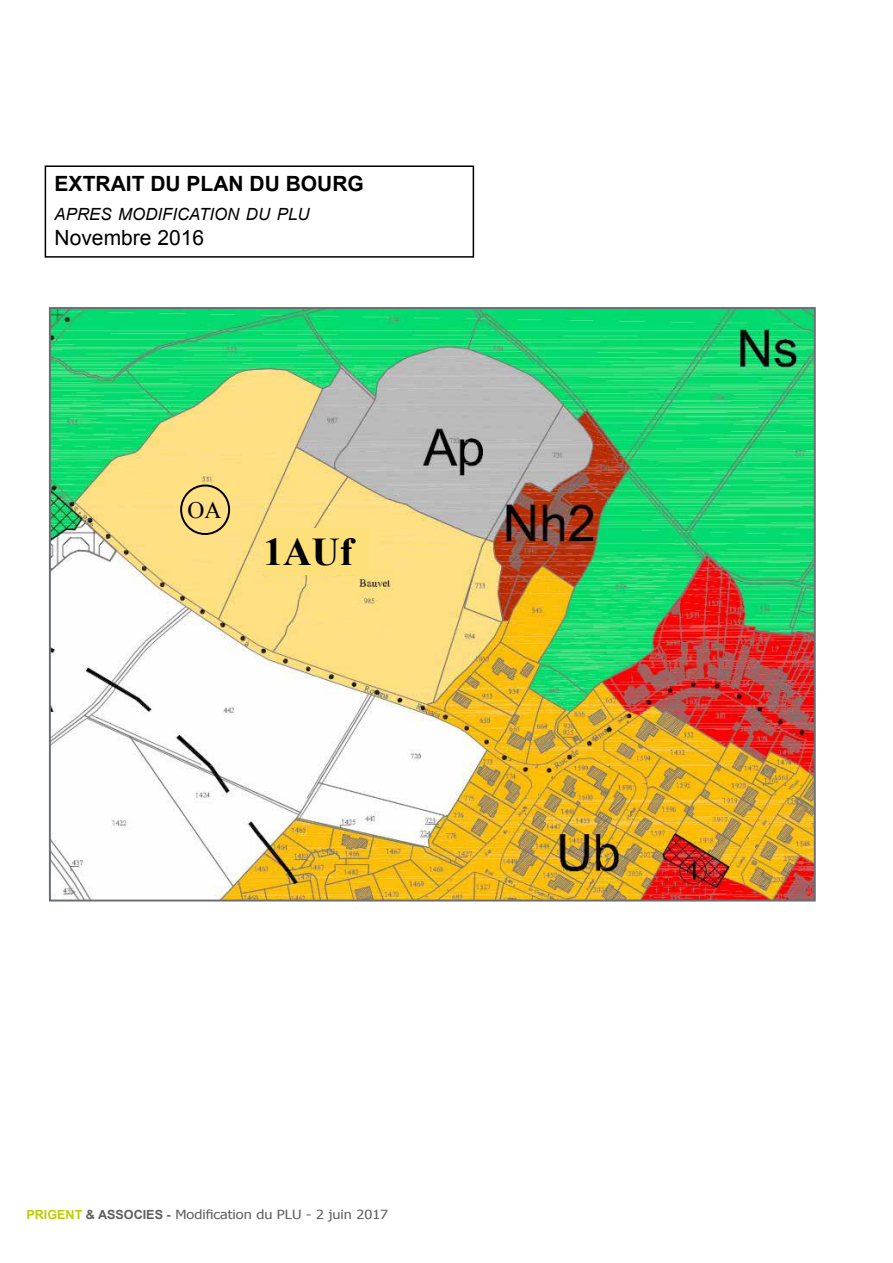
<style>
.page{position:relative;width:893px;height:1263px;background:#fff}
.page>*{position:absolute;margin:0;border:0;box-sizing:border-box;transform-origin:0 0}
.t1{font:700 39.3px "Times New Roman";color:#000}
.t2{font:23.55px "Times New Roman";color:#000}
.t3{font:700 21px "Arial";color:#000}
.t4{font:21px "Arial";color:#000}
.t5{font:italic 16.8px "Arial";color:#000}
.t6{font:12.6px "Tahoma";color:#5f5f5f;scale:1.15 1}
.s1{font-family:"Arial";font-weight:700;color:#bccf00}
.s2{font-family:"Arial";font-weight:700}
</style>
<div class="page">
<div style="left:45px;top:165px;width:429px;height:93px;border:2px solid #000"></div>
<img style="left:52px;top:310px;width:761px;height:588px">
<div style="left:264px;top:528px;width:104px;height:46px;background:#fde07a"></div>
<div style="left:180px;top:484px;width:50px;height:51px;border:2px solid #000;border-radius:50%"></div>
<h3 class="t3" style="left:55px;top:169px;width:311px">EXTRAIT DU PLAN DU BOURG</h3>
<h3 class="t5" style="left:55px;top:203px;width:256px">APRES MODIFICATION DU PLU</h3>
<h3 class="t4" style="left:55px;top:224px;width:151px">Novembre 2016</h3>
<h2 class="t2" style="left:187px;top:494px;width:36px">OA</h2>
<h1 class="t1" style="left:264px;top:524px;width:91px">1AUf</h1>
<p class="t6" style="left:26px;top:1205px;width:316px"><span class="s1">PRIGENT</span> <span class="s2">&amp; ASSOCIES -</span> Modification du PLU - 2 juin 2017</p>
</div>
